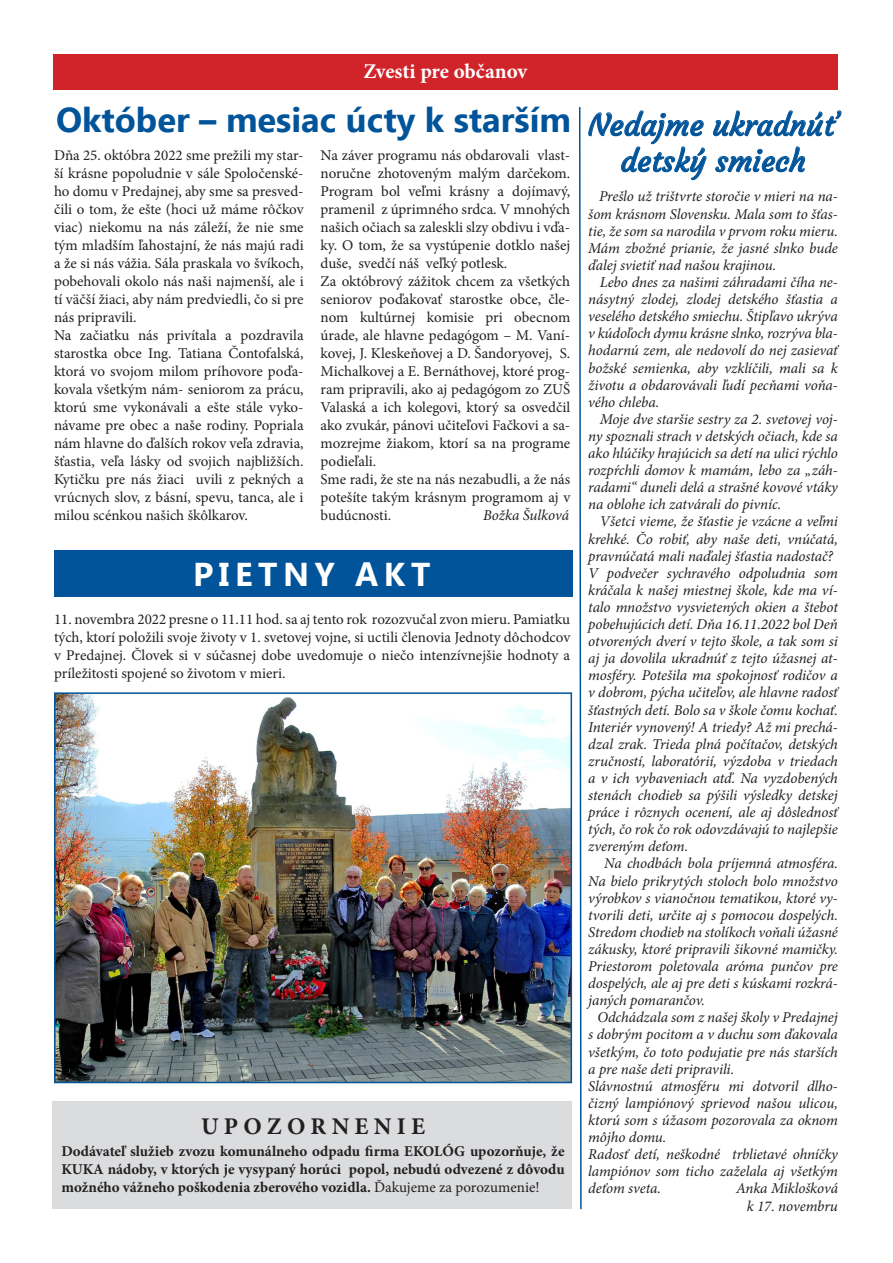
<style>
.page{position:relative;width:893px;height:1263px;background:#fff}
.page>*{position:absolute;margin:0;border:0;box-sizing:border-box;transform-origin:0 0}
.Heading_1{font:700 34.5px "Ebrima";color:#015499}
.Heading_1-2{font:700 33px "Ebrima";letter-spacing:.17em;color:#fff}
.Normálny{font:30px "Courgette";color:#015499}
.Normálny-2{font:700 24px "Minion Pro";color:#231f20}
.Normálny-3{font:700 21px "Minion Pro";letter-spacing:-.005em;color:#fff}
.Normálny-4{font:italic 15px/17.1px "Minion Pro";letter-spacing:-.01em;color:#231f20;text-align:justify}
.Normálny-5{font:15px/18px "Minion Pro";color:#231f20;text-align:justify}
.Normálny-6{font:700 15px/18px "Minion Pro";color:#231f20;text-align:justify}
.s1{font-weight:400}
</style>
<div class="page">
<div style="left:54px;top:551px;width:518px;height:46px;background:#015499"></div>
<div style="left:53px;top:54px;width:785px;height:36px;background:#d1232a"></div>
<svg style="left:713px;top:110px;width:129px;height:27px"></svg>
<svg style="left:588px;top:110px;width:119px;height:71px"></svg>
<svg style="left:715px;top:146px;width:90px;height:27px"></svg>
<img style="left:57px;top:695px;width:512px;height:385px">
<div style="left:54px;top:692px;width:518px;height:391px;border:2px solid #015499"></div>
<div style="left:52px;top:1101px;width:519px;height:108px;background:#d5d6d8"></div>
<svg style="left:579px;top:107px;width:3px;height:1103px"></svg>
<p class="Normálny-3" style="left:363px;top:57px;width:165px">Zvesti pre občanov</p>
<p class="Heading_1" style="left:56px;top:94px;width:517px">Október – mesiac úcty k starším</p>
<p class="Normálny-5" style="left:54px;top:146px;width:251px">Dňa 25. októbra 2022 sme prežili my star&shy;ší krásne popoludnie v sále Spoločenské&shy;ho domu v Predajnej, aby sme sa presved&shy;čili o tom, že ešte (hoci už máme rôčkov viac) niekomu na nás záleží, že nie sme tým mladším ľahostajní, že nás majú radi a že si nás vážia. Sála praskala vo švíkoch, pobehovali okolo nás naši najmenší, ale i tí väčší žiaci, aby nám predviedli, čo si pre nás pripravili.</p>
<p class="Normálny-5" style="left:54px;top:326px;width:251px">Na začiatku nás privítala a pozdravila starostka obce Ing. Tatiana Čontofalská, ktorá vo svojom milom príhovore poďa&shy;kovala všetkým nám- seniorom za prácu, ktorú sme vykonávali a ešte stále vyko&shy;návame pre obec a naše rodiny. Popriala nám hlavne do ďalších rokov veľa zdravia, šťastia, veľa lásky od svojich najbližších.<br>Kytičku pre nás žiaci uvili z pekných a vrúcnych slov, z básní, spevu, tanca, ale i milou scénkou našich škôlkarov.</p>
<p class="Normálny-5" style="left:321px;top:146px;width:251px">Na záver programu nás obdarovali vlast&shy;noručne zhotoveným malým darčekom.<br>Program bol veľmi krásny a dojímavý, pramenil z úprimného srdca. V mnohých našich očiach sa zaleskli slzy obdivu i vďa&shy;ky. O tom, že sa vystúpenie dotklo našej duše, svedčí náš veľký potlesk.</p>
<p class="Normálny-5" style="left:321px;top:272px;width:251px">Za októbrový zážitok chcem za všetkých seniorov poďakovať starostke obce, čle&shy;nom kultúrnej komisie pri obecnom úrade, ale hlavne pedagógom – M. Vaní&shy;kovej, J. Kleskeňovej a D. Šandoryovej, S.<br>Michalkovej a E. Bernáthovej, ktoré prog&shy;ram pripravili, ako aj pedagógom zo ZUŠ Valaská a ich kolegovi, ktorý sa osvedčil ako zvukár, pánovi učiteľovi Fačkovi a sa&shy;mozrejme žiakom, ktorí sa na programe podieľali.</p>
<p class="Normálny-5" style="left:321px;top:470px;width:251px">Sme radi, že ste na nás nezabudli, a že nás potešíte takým krásnym programom aj v budúcnosti.</p>
<p class="Normálny-4" style="left:483px;top:507px;width:87px">Božka Šulková</p>
<p class="Heading_1-2" style="left:193px;top:550px;width:239px">PIETNY AKT</p>
<p class="Normálny-5" style="left:54px;top:611px;width:518px">11. novembra 2022 presne o 11.11 hod. sa aj tento rok rozozvučal zvon mieru. Pamiatku tých, ktorí položili svoje životy v 1. svetovej vojne, si uctili členovia Jednoty dôchodcov v Predajnej. Človek si v súčasnej dobe uvedomuje o niečo intenzívnejšie hodnoty a príležitosti spojené so životom v mieri.</p>
<p class="Normálny-2" style="left:201px;top:1109px;width:225px">U P O Z O R N E N I E</p>
<p class="Normálny-6" style="left:61px;top:1142px;width:505px">Dodávateľ služieb zvozu komunálneho odpadu firma EKOLÓG upozorňuje, že KUKA nádoby, v ktorých je vysypaný horúci popol, nebudú odvezené z dôvodu možného vážneho poškodenia zberového vozidla. <span class="s1">Ďakujeme za porozumenie!</span></p>
<p class="Normálny" style="left:588px;top:106px;width:251px">Nedajme ukradnúť</p>
<p class="Normálny" style="left:620px;top:142px;width:187px">detský smiech</p>
<p class="Normálny-4" style="left:588px;top:188px;width:251px;text-indent:11px">Prešlo už trištvrte storočie v mieri na na&shy;šom krásnom Slovensku. Mala som to šťas&shy;tie, že som sa narodila v prvom roku mieru.<br>Mám zbožné prianie, že jasné slnko bude ďalej svietiť nad našou krajinou.</p>
<p class="Normálny-4" style="left:588px;top:274px;width:251px;text-indent:12px">Lebo dnes za našimi záhradami číha ne&shy;násytný zlodej, zlodej detského šťastia a veselého detského smiechu. Štipľavo ukrýva v kúdoľoch dymu krásne slnko, rozrýva bla&shy;hodarnú zem, ale nedovolí do nej zasievať božské semienka, aby vzklíčili, mali sa k životu a obdarovávali ľudí pecňami voňa&shy;vého chleba.</p>
<p class="Normálny-4" style="left:588px;top:410px;width:251px;text-indent:11px">Moje dve staršie sestry za 2. svetovej voj&shy;ny spoznali strach v detských očiach, kde sa ako hlúčiky hrajúcich sa detí na ulici rýchlo rozpŕchli domov k mamám, lebo za „záh&shy;radami“ duneli delá a strašné kovové vtáky na oblohe ich zatvárali do pivníc.</p>
<p class="Normálny-4" style="left:588px;top:513px;width:251px;text-indent:12px">Všetci vieme, že šťastie je vzácne a veľmi krehké. Čo robiť, aby naše deti, vnúčatá, pravnúčatá mali naďalej šťastia nadostač?</p>
<p class="Normálny-4" style="left:588px;top:564px;width:251px">V podvečer sychravého odpoludnia som kráčala k našej miestnej škole, kde ma ví&shy;talo množstvo vysvietených okien a štebot pobehujúcich detí. Dňa 16.11.2022 bol Deň otvorených dverí v tejto škole, a tak som si aj ja dovolila ukradnúť z tejto úžasnej at&shy;mosféry. Potešila ma spokojnosť rodičov a v dobrom, pýcha učiteľov, ale hlavne radosť šťastných detí. Bolo sa v škole čomu kochať.<br>Interiér vynovený! A triedy? Až mi prechá&shy;dzal zrak. Trieda plná počítačov, detských zručností, laboratórií, výzdoba v triedach a v ich vybaveniach atď. Na vyzdobených stenách chodieb sa pýšili výsledky detskej práce i rôznych ocenení, ale aj dôslednosť tých, čo rok čo rok odovzdávajú to najlepšie zvereným deťom.</p>
<p class="Normálny-4" style="left:588px;top:855px;width:251px;text-indent:16px">Na chodbách bola príjemná atmosféra.<br>Na bielo prikrytých stoloch bolo množstvo výrobkov s vianočnou tematikou, ktoré vy&shy;tvorili deti, určite aj s pomocou dospelých.<br>Stredom chodieb na stolíkoch voňali úžasné zákusky, ktoré pripravili šikovné mamičky.<br>Priestorom poletovala aróma punčov pre dospelých, ale aj pre deti s kúskami rozkrá&shy;janých pomarančov.</p>
<p class="Normálny-4" style="left:588px;top:1009px;width:251px;text-indent:9px">Odchádzala som z našej školy v Predajnej s dobrým pocitom a v duchu som ďakovala všetkým, čo toto podujatie pre nás starších a pre naše deti pripravili.</p>
<p class="Normálny-4" style="left:588px;top:1077px;width:251px">Slávnostnú atmosféru mi dotvoril dlho&shy;čizný lampiónový sprievod našou ulicou, ktorú som s úžasom pozorovala za oknom môjho domu.</p>
<p class="Normálny-4" style="left:588px;top:1146px;width:251px">Radosť detí, neškodné trblietavé ohníčky lampiónov som ticho zaželala aj všetkým deťom sveta.</p>
<p class="Normálny-4" style="left:736px;top:1180px;width:104px">Anka Miklošková</p>
<p class="Normálny-4" style="left:747px;top:1197px;width:93px">k 17. novembru</p>
</div>
